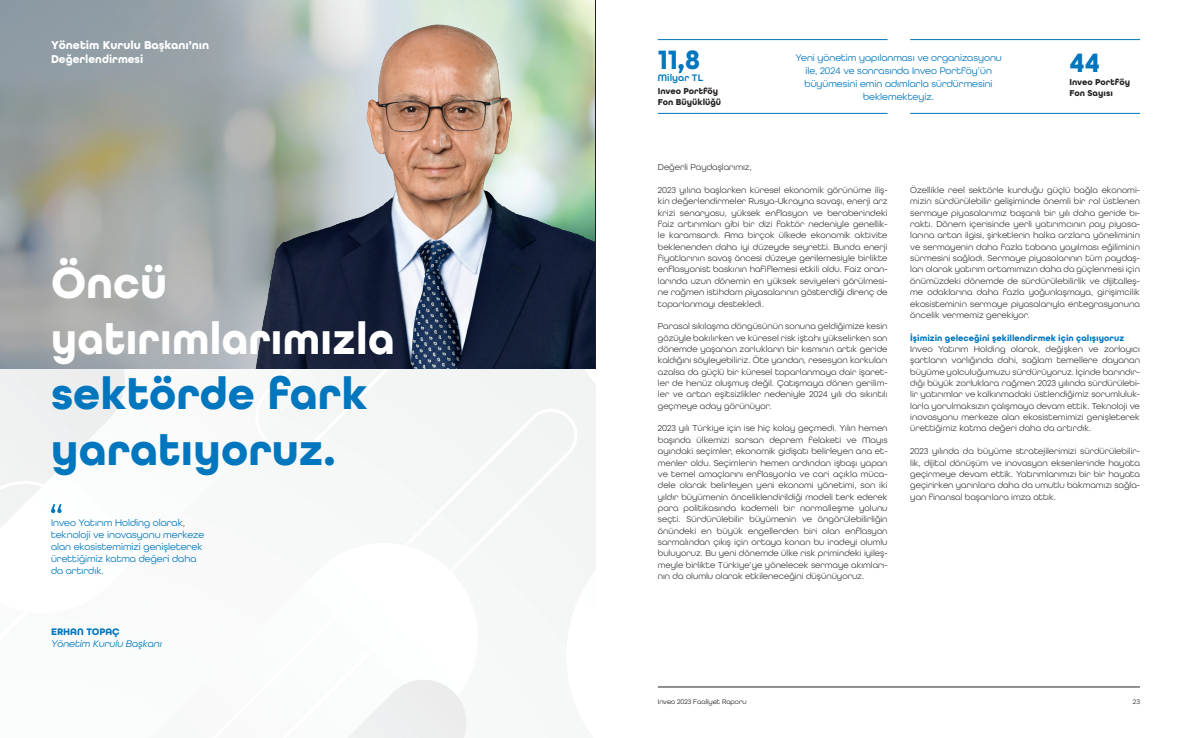
<style>
.page{position:relative;width:1191px;height:738px;background:#fff}
.page>*{position:absolute;margin:0;border:0;box-sizing:border-box;transform-origin:0 0}
.t1{font:700 46.1px/55.3px "All Round Gothic";color:#0076be}
.t2{font:700 46.1px/55.3px "All Round Gothic";color:#fff}
.t3{font:700 28px "All Round Gothic";color:#0076be}
.t4{font:700 12px/14.4px "All Round Gothic";color:#fff}
.t5{font:10px/12px "All Round Gothic";color:#0076be;text-align:center}
.t6{font:italic 10px "All Round Gothic";color:#0076be}
.t7{font:700 10px "All Round Gothic";color:#0076be}
.t8{font:600 10px "All Round Gothic";color:#0076be}
.metin{font:9px/11.3px "All Round Gothic";color:#3e3e3f;text-align:justify}
.baslik___1{font:700 9px "All Round Gothic";color:#0076be}
.t9{font:700 9px "All Round Gothic";color:#231f20}
.t10{font:7px "All Round Gothic";color:#231f20}
</style>
<div class="page">
<hr style="left:658px;top:686px;width:482px;height:1px;background:#231f20">
<img style="left:0;top:0;width:595px;height:369px">
<img style="left:225px;top:15px;width:370px;height:354px">
<hr style="left:658px;top:113px;width:229px;height:1px;background:#0076be">
<hr style="left:910px;top:113px;width:230px;height:1px;background:#0076be">
<hr style="left:658px;top:39px;width:229px;height:1px;background:#0076be">
<hr style="left:910px;top:39px;width:230px;height:1px;background:#0076be">
<hr style="left:595px;top:0;width:1px;height:737px;background:#231f20">
<div style="left:0;top:369px;width:595px;height:368px;background:#f8f9f8"></div>
<svg style="left:51px;top:504px;width:11px;height:8px"></svg>
<p class="t4" style="left:51px;top:38px;width:160px">Yönetim Kurulu Başkanı’nın<br>Değerlendirmesi</p>
<p class="t2" style="left:51px;top:255px;width:345px">Öncü yatırımlarımızla</p>
<p class="t1" style="left:51px;top:366px;width:318px">sektörde fark yaratıyoruz.</p>
<p class="t5" style="left:51px;top:516px;width:155px;text-align:left">Inveo Yatırım Holding olarak, teknoloji ve inovasyonu merkeze alan ekosistemimizi genişleterek ürettiğimiz katma değeri daha da artırdık.</p>
<p class="t7" style="left:51px;top:625px;width:70px">ERHAN TOPAÇ</p>
<p class="t6" style="left:51px;top:637px;width:112px">Yönetim Kurulu Başkanı</p>
<p class="t3" style="left:658px;top:43px;width:44px">11,8</p>
<p class="t3" style="left:1069px;top:46px;width:32px">44</p>
<p class="t5" style="left:795px;top:51px;width:208px;line-height:13px">Yeni yönetim yapılanması ve organizasyonu ile, 2024 ve sonrasında Inveo Portföy’ün büyümesini emin adımlarla sürdürmesini beklemekteyiz.</p>
<p class="t8" style="left:658px;top:71px;width:47px">Milyar TL</p>
<p class="t9" style="left:1069px;top:77px;width:62px">Inveo Portföy</p>
<p class="t9" style="left:1069px;top:88px;width:45px">Fon Sayısı</p>
<p class="t9" style="left:658px;top:85px;width:62px">Inveo Portföy</p>
<p class="t9" style="left:658px;top:96px;width:65px">Fon Büyüklüğü</p>
<p class="metin" style="left:658px;top:161px;width:95px">Değerli Paydaşlarımız,</p>
<p class="metin" style="left:658px;top:184px;width:231px">2023 yılına başlarken küresel ekonomik görünüme iliş&shy;kin değerlendirmeler Rusya-Ukrayna savaşı, enerji arz krizi senaryosu, yüksek enflasyon ve beraberindeki faiz artırımları gibi bir dizi faktör nedeniyle genellik&shy;le karamsardı. Ama birçok ülkede ekonomik aktivite beklenenden daha iyi düzeyde seyretti. Bunda enerji fiyatlarının savaş öncesi düzeye gerilemesiyle birlikte enflasyonist baskının hafiflemesi etkili oldu. Faiz oran&shy;larında uzun dönemin en yüksek seviyeleri görülmesi&shy;ne rağmen istihdam piyasalarının gösterdiği direnç de toparlanmayı destekledi.</p>
<p class="metin" style="left:658px;top:320px;width:231px">Parasal sıkılaşma döngüsünün sonuna geldiğimize kesin gözüyle bakılırken ve küresel risk iştahı yükselirken son dönemde yaşanan zorlukların bir kısmının artık geride kaldığını söyleyebiliriz. Öte yandan, resesyon korkuları azalsa da güçlü bir küresel toparlanmaya dair işaret&shy;ler de henüz oluşmuş değil. Çatışmaya dönen gerilim&shy;ler ve artan eşitsizlikler nedeniyle 2024 yılı da sıkıntılı geçmeye aday görünüyor.</p>
<p class="metin" style="left:658px;top:422px;width:231px">2023 yılı Türkiye için ise hiç kolay geçmedi. Yılın hemen başında ülkemizi sarsan deprem felaketi ve Mayıs ayındaki seçimler, ekonomik gidişatı belirleyen ana et&shy;menler oldu. Seçimlerin hemen ardından işbaşı yapan ve temel amaçlarını enflasyonla ve cari açıkla müca&shy;dele olarak belirleyen yeni ekonomi yönetimi, son iki yıldır büyümenin önceliklendirildiği modeli terk ederek para politikasında kademeli bir normalleşme yolunu seçti. Sürdürülebilir büyümenin ve öngörülebilirliğin önündeki en büyük engellerden biri olan enflasyon sarmalından çıkış için ortaya konan bu iradeyi olumlu buluyoruz. Bu yeni dönemde ülke risk primindeki iyileş&shy;meyle birlikte Türkiye’ye yönelecek sermaye akımları&shy;nın da olumlu olarak etkileneceğini düşünüyoruz.</p>
<p class="metin" style="left:910px;top:184px;width:231px">Özellikle reel sektörle kurduğu güçlü bağla ekonomi&shy;mizin sürdürülebilir gelişiminde önemli bir rol üstlenen sermaye piyasalarımız başarılı bir yılı daha geride bı&shy;raktı. Dönem içerisinde yerli yatırımcının pay piyasa&shy;larına artan ilgisi, şirketlerin halka arzlara yöneliminin ve sermayenin daha fazla tabana yayılması eğiliminin sürmesini sağladı. Sermaye piyasalarının tüm paydaş&shy;ları olarak yatırım ortamımızın daha da güçlenmesi için önümüzdeki dönemde de sürdürülebilirlik ve dijitalleş&shy;me odaklarına daha fazla yoğunlaşmaya, girişimcilik ekosisteminin sermaye piyasalarıyla entegrasyonuna öncelik vermemiz gerekiyor.</p>
<p class="baslik___1" style="left:910px;top:332px;width:215px">İşimizin geleceğini şekillendirmek için çalışıyoruz</p>
<p class="metin" style="left:910px;top:343px;width:231px">Inveo Yatırım Holding olarak, değişken ve zorlayıcı şartların varlığında dahi, sağlam temellere dayanan büyüme yolculuğumuzu sürdürüyoruz. İçinde barındır&shy;dığı büyük zorluklara rağmen 2023 yılında sürdürülebi&shy;lir yatırımlar ve kalkınmadaki üstlendiğimiz sorumluluk&shy;larla yorulmaksızın çalışmaya devam ettik. Teknoloji ve inovasyonu merkeze alan ekosistemimizi genişleterek ürettiğimiz katma değeri daha da artırdık.</p>
<p class="metin" style="left:910px;top:445px;width:231px">2023 yılında da büyüme stratejilerimizi sürdürülebilir&shy;lik, dijital dönüşüm ve inovasyon eksenlerinde hayata geçirmeye devam ettik. Yatırımlarımızı bir bir hayata geçirirken yarınlara daha da umutlu bakmamızı sağla&shy;yan finansal başarılara imza attık.</p>
<p class="t10" style="left:658px;top:696px;width:90px">Inveo 2023 Faaliyet Raporu</p>
<p class="t10" style="left:1133px;top:696px;width:8px">23</p>
</div>
